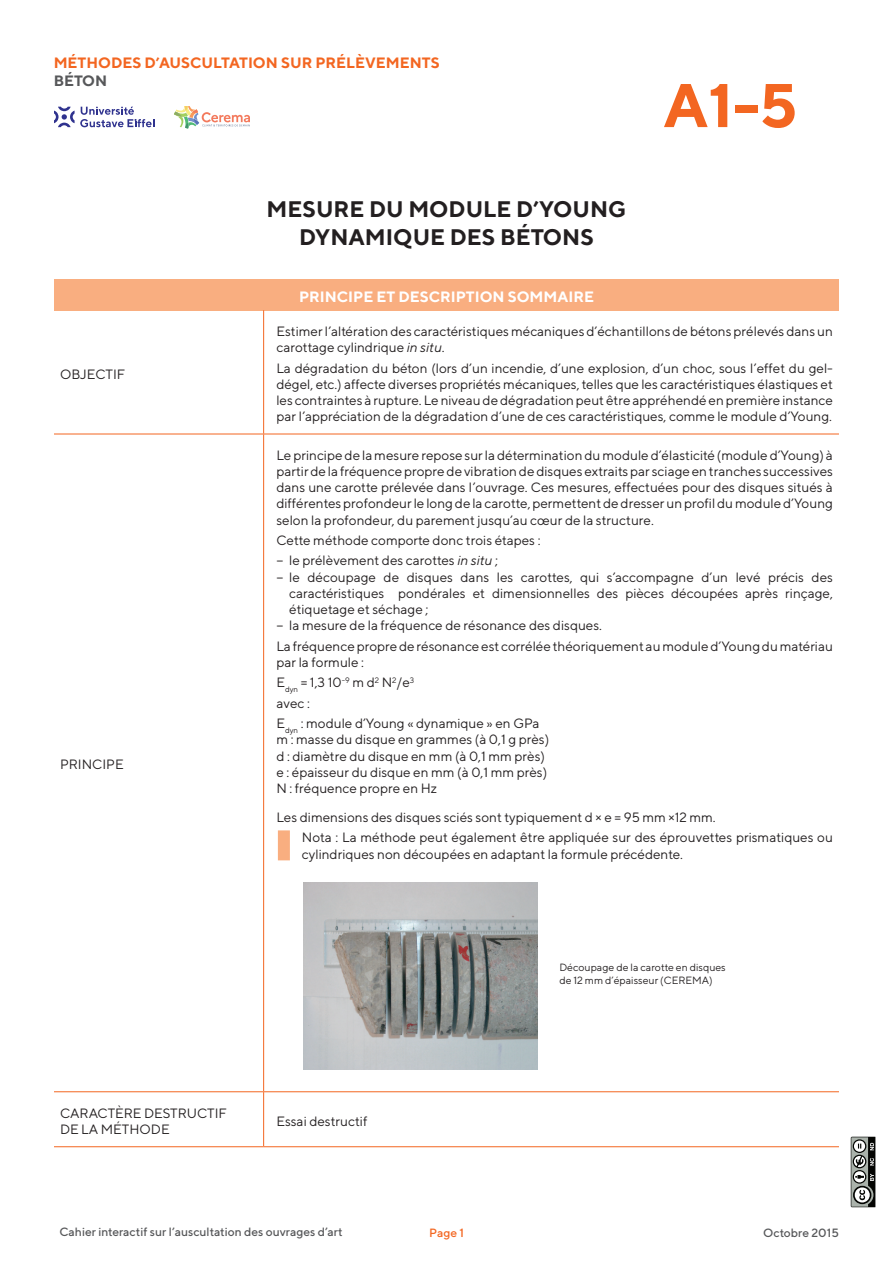
<style>
.page{position:relative;width:893px;height:1263px;background:#fff}
.page>*{position:absolute;margin:0;border:0;box-sizing:border-box;transform-origin:0 0}
.t1{font:700 61.5px "TT Norms";color:#f36621}
.t2{font:700 22.5px/28px "TT Norms";color:#231f20;text-align:center}
.t3{font:700 15px "TT Norms";color:#f36621}
.t4{font:700 15px "TT Norms";color:#fff}
.t5{font:700 15px "TT Norms";color:#57585a}
.t6{font:13.5px/16.2px "TT Norms";color:#231f20}
.t7{font:500 12px "TT Norms";color:#57585a}
.t8{font:500 12px "TT Norms";color:#f36621}
.t9{font:10.5px/12.6px "TT Norms";color:#231f20}
.s1{font-style:italic}
</style>
<div class="page">
<svg style="left:851px;top:1137px;width:24px;height:70px;background:#767976"></svg>
<svg style="left:54px;top:107px;width:100px;height:20px"></svg>
<svg style="left:174px;top:106px;width:76px;height:22px"></svg>
<div style="left:54px;top:279px;width:785px;height:31px;background:#f9ae80"></div>
<hr style="left:54px;top:434px;width:210px;height:1px;background:#f36621">
<hr style="left:264px;top:434px;width:575px;height:1px;background:#f36621">
<hr style="left:263px;top:434px;width:1px;height:657px;background:#f36621">
<hr style="left:54px;top:1091px;width:210px;height:1px;background:#f36621">
<hr style="left:264px;top:1091px;width:575px;height:1px;background:#f36621">
<hr style="left:263px;top:1092px;width:1px;height:54px;background:#f36621">
<hr style="left:54px;top:1146px;width:210px;height:1px;background:#f36621">
<hr style="left:264px;top:1146px;width:575px;height:1px;background:#f36621">
<hr style="left:263px;top:310px;width:1px;height:124px;background:#f36621">
<img style="left:303px;top:882px;width:234px;height:187px">
<div style="left:278px;top:830px;width:12px;height:30px;background:#f9ae80"></div>
<p class="t3" style="left:54px;top:54px;width:388px">MÉTHODES D’AUSCULTATION SUR PRÉLÈVEMENTS</p>
<p class="t5" style="left:54px;top:72px;width:55px">BÉTON</p>
<h2 class="t2" style="left:267px;top:194px;width:361px">MESURE DU MODULE D’YOUNG<br>DYNAMIQUE DES BÉTONS</h2>
<p class="t4" style="left:299px;top:287px;width:296px">PRINCIPE ET DESCRIPTION SOMMAIRE</p>
<h1 class="t1" style="left:663px;top:67px;width:136px">A1-5</h1>
<p class="t6" style="left:60px;top:365px;width:67px">OBJECTIF</p>
<p class="t6" style="left:60px;top:756px;width:65px">PRINCIPE</p>
<p class="t6" style="left:276px;top:323px;width:558px">Estimer l’altération des caractéristiques mécaniques d’échantillons de bétons prélevés dans un carottage cylindrique <span class="s1">in situ</span>.</p>
<p class="t6" style="left:276px;top:359px;width:558px;text-align:justify">La dégradation du béton (lors d’un incendie, d’une explosion, d’un choc, sous l’effet du gel&shy;dégel, etc.) affecte diverses propriétés mécaniques, telles que les caractéristiques élastiques et les contraintes à rupture. Le niveau de dégradation peut être appréhendé en première instance par l’appréciation de la dégradation d’une de ces caractéristiques, comme le module d’Young.</p>
<p class="t6" style="left:276px;top:447px;width:558px;text-align:justify">Le principe de la mesure repose sur la détermination du module d’élasticité (module d’Young) à partir de la fréquence propre de vibration de disques extraits par sciage en tranches successives dans une carotte prélevée dans l’ouvrage. Ces mesures, effectuées pour des disques situés à différentes profondeur le long de la carotte, permettent de dresser un profil du module d’Young selon la profondeur, du parement jusqu’au cœur de la structure.</p>
<p class="t6" style="left:276px;top:530px;width:266px;line-height:20.4px">Cette méthode comporte donc trois étapes : − le prélèvement des carottes <span class="s1">in situ</span> ;</p>
<p class="t6" style="left:276px;top:568px;width:558px">− le découpage de disques dans les carottes, qui s’accompagne d’un levé précis des</p>
<p class="t6" style="left:289px;top:585px;width:545px">caractéristiques pondérales et dimensionnelles des pièces découpées après rinçage,</p>
<p class="t6" style="left:289px;top:601px;width:141px">étiquetage et séchage ;</p>
<p class="t6" style="left:276px;top:617px;width:327px">− la mesure de la fréquence de résonance des disques.</p>
<p class="t6" style="left:276px;top:638px;width:558px">La fréquence propre de résonance est corrélée théoriquement au module d’Young du matériau par la formule :</p>
<p class="t6" style="left:276px;top:672px;width:265px;line-height:20.4px">E<sub>dyn</sub> = 1,3 10<sup>-9</sup> m d<sup>2</sup> N<sup>2</sup>/e<sup>3<br></sup>avec :<br>E<sub>dyn</sub> : module d’Young « dynamique » en GPa</p>
<p class="t6" style="left:276px;top:731px;width:274px">m : masse du disque en grammes (à 0,1 g près) d : diamètre du disque en mm (à 0,1 mm près) e : épaisseur du disque en mm (à 0,1 mm près)<br>N : fréquence propre en Hz</p>
<p class="t6" style="left:302px;top:807px;width:533px;line-height:20.4px;text-indent:-26px">Les dimensions des disques sciés sont typiquement d × e = 95 mm ×12 mm.<br>Nota : La méthode peut également être appliquée sur des éprouvettes prismatiques ou</p>
<p class="t6" style="left:302px;top:845px;width:383px">cylindriques non découpées en adaptant la formule précédente.</p>
<p class="t9" style="left:559px;top:961px;width:168px">Découpage de la carotte en disques de 12 mm d’épaisseur (CEREMA)</p>
<p class="t6" style="left:60px;top:1104px;width:168px">CARACTÈRE DESTRUCTIF<br>DE LA MÉTHODE</p>
<p class="t6" style="left:276px;top:1112px;width:92px">Essai destructif</p>
<p class="t7" style="left:60px;top:1224px;width:285px">Cahier interactif sur l’auscultation des ouvrages d’art</p>
<p class="t8" style="left:429px;top:1225px;width:36px">Page 1</p>
<p class="t7" style="left:763px;top:1225px;width:77px">Octobre 2015</p>
</div>
